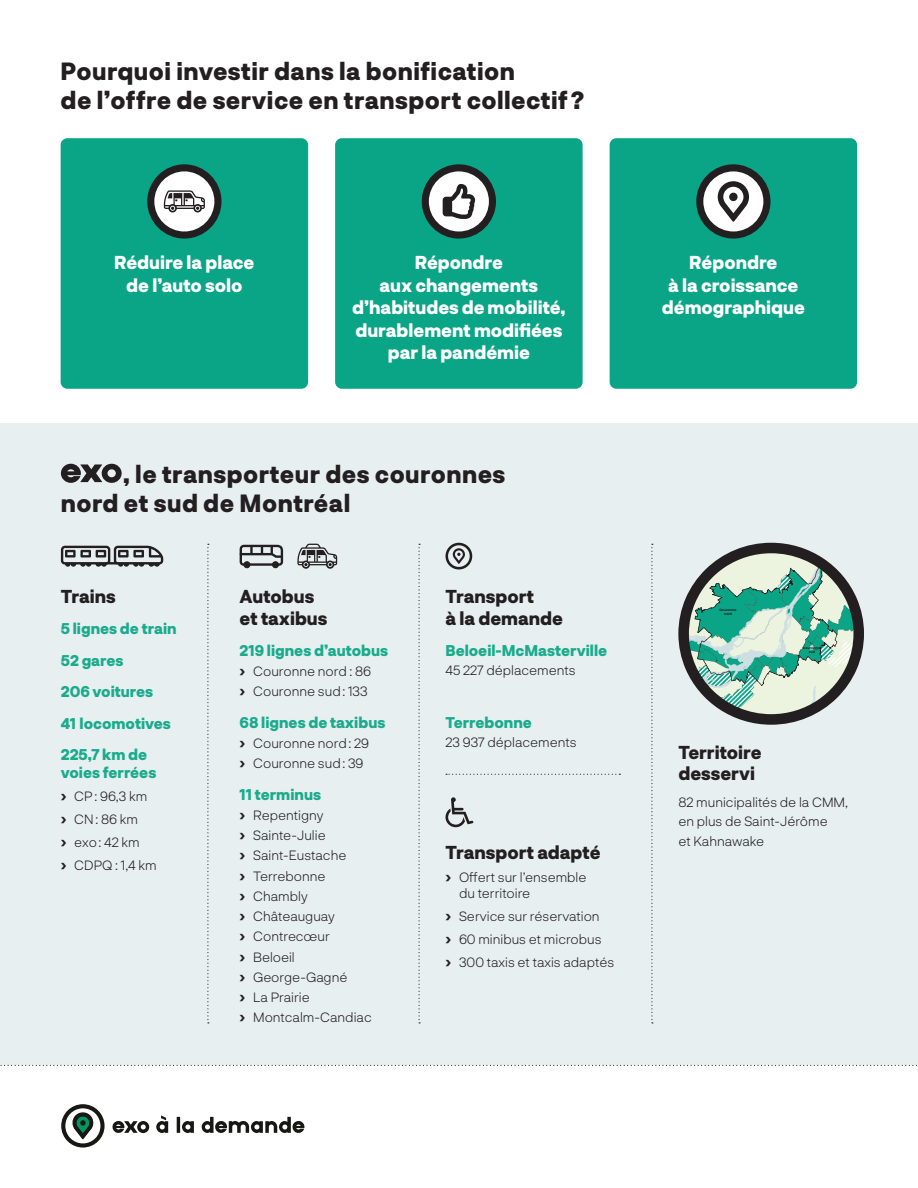
<style>
.page{position:relative;width:918px;height:1188px;background:#fff}
.page>*{position:absolute;margin:0;border:0;box-sizing:border-box;transform-origin:0 0}
.t1{font:800 24px/28.8px "Neurial Grotesk";letter-spacing:.02em;color:#231f20}
.t2{font:800 18px/22.5px "Neurial Grotesk";color:#fff;text-align:center}
.t3{font:800 18px/21.6px "Neurial Grotesk";color:#231f20}
.t4{font:800 15px/18px "Neurial Grotesk";color:#1bab8c}
.t5{font:300 13.5px/19.5px "Neurial Grotesk";color:#231f20}
.t6{font:800 3.75px/3.8px "EXO SANS EB V2";color:#231f20;text-align:center}
.s1{font-weight:800}
</style>
<div class="page">
<div style="left:0;top:423px;width:918px;height:642px;background:#e7eff1"></div>
<svg style="left:207px;top:544px;width:2px;height:479px"></svg>
<svg style="left:418px;top:544px;width:2px;height:479px"></svg>
<svg style="left:651px;top:544px;width:2px;height:479px"></svg>
<svg style="left:61px;top:546px;width:102px;height:21px"></svg>
<svg style="left:240px;top:545px;width:43px;height:23px"></svg>
<svg style="left:297px;top:544px;width:40px;height:25px"></svg>
<svg style="left:446px;top:543px;width:26px;height:27px"></svg>
<svg style="left:61px;top:464px;width:61px;height:19px"></svg>
<svg style="left:678px;top:543px;width:186px;height:182px"></svg>
<svg style="left:445px;top:797px;width:28px;height:31px"></svg>
<svg style="left:446px;top:774px;width:174px;height:1px"></svg>
<div style="left:61px;top:138px;width:247px;height:251px;background:#0aa586;border-radius:7px"></div>
<div style="left:335px;top:138px;width:248px;height:251px;background:#0aa586;border-radius:7px"></div>
<div style="left:610px;top:138px;width:247px;height:251px;background:#0aa586;border-radius:7px"></div>
<svg style="left:147px;top:164px;width:75px;height:75px"></svg>
<svg style="left:422px;top:164px;width:74px;height:75px"></svg>
<svg style="left:696px;top:164px;width:75px;height:75px"></svg>
<div style="left:729px;top:193px;width:9px;height:8px;background:#231f20;border-radius:50%"></div>
<svg style="left:61px;top:1104px;width:44px;height:44px"></svg>
<svg style="left:112px;top:1121px;width:37px;height:12px"></svg>
<svg style="left:156px;top:1116px;width:12px;height:17px"></svg>
<svg style="left:177px;top:1117px;width:17px;height:16px"></svg>
<svg style="left:201px;top:1117px;width:103px;height:16px"></svg>
<svg style="left:0;top:1065px;width:917px;height:1px"></svg>
<p class="t1" style="left:61px;top:55px;width:525px">Pourquoi investir dans la bonification<br>de l’offre de service en transport collectif?</p>
<p class="t2" style="left:114px;top:251px;width:142px">Réduire la place de l’auto solo</p>
<p class="t2" style="left:352px;top:251px;width:215px">Répondre<br>aux changements d’habitudes de mobilité, durablement modifiées par la pandémie</p>
<p class="t2" style="left:662px;top:251px;width:144px">Répondre<br>à la croissance démographique</p>
<p class="t1" style="left:61px;top:458px;width:446px;text-indent:62px">, le transporteur des couronnes nord et sud de Montréal</p>
<p class="t3" style="left:61px;top:585px;width:57px">Trains</p>
<p class="t4" style="left:61px;top:619px;width:117px">5 lignes de train</p>
<p class="t4" style="left:61px;top:650px;width:64px">52 gares</p>
<p class="t4" style="left:61px;top:682px;width:94px">206 voitures</p>
<p class="t4" style="left:61px;top:713px;width:112px">41 locomotives</p>
<p class="t4" style="left:61px;top:745px;width:97px">225,7 km de voies ferrées</p>
<p class="t5" style="left:61px;top:786px;width:88px"><span class="s1">›</span> CP: 96,3 km</p>
<p class="t5" style="left:61px;top:809px;width:79px"><span class="s1">›</span> CN: 86 km</p>
<p class="t5" style="left:61px;top:832px;width:80px"><span class="s1">›</span> exo: 42 km</p>
<p class="t5" style="left:61px;top:855px;width:97px"><span class="s1">›</span> CDPQ : 1,4 km</p>
<p class="t3" style="left:240px;top:585px;width:89px">Autobus et taxibus</p>
<p class="t4" style="left:240px;top:640px;width:150px">219 lignes d’autobus</p>
<p class="t5" style="left:240px;top:661px;width:133px"><span class="s1">›</span> Couronne nord : 86</p>
<p class="t5" style="left:240px;top:681px;width:130px"><span class="s1">›</span> Couronne sud: 133</p>
<p class="t4" style="left:240px;top:712px;width:147px">68 lignes de taxibus</p>
<p class="t5" style="left:240px;top:733px;width:131px"><span class="s1">›</span> Couronne nord: 29</p>
<p class="t5" style="left:240px;top:753px;width:125px"><span class="s1">›</span> Couronne sud: 39</p>
<p class="t4" style="left:240px;top:784px;width:83px">11 terminus</p>
<p class="t5" style="left:240px;top:805px;width:85px"><span class="s1">›</span> Repentigny</p>
<p class="t5" style="left:240px;top:825px;width:88px"><span class="s1">›</span> Sainte-Julie</p>
<p class="t5" style="left:240px;top:845px;width:108px"><span class="s1">›</span> Saint-Eustache</p>
<p class="t5" style="left:240px;top:865px;width:87px"><span class="s1">›</span> Terrebonne</p>
<p class="t5" style="left:240px;top:886px;width:70px"><span class="s1">›</span> Chambly</p>
<p class="t5" style="left:240px;top:906px;width:97px"><span class="s1">›</span> Châteauguay</p>
<p class="t5" style="left:240px;top:926px;width:92px"><span class="s1">›</span> Contrecœur</p>
<p class="t5" style="left:240px;top:946px;width:57px"><span class="s1">›</span> Beloeil</p>
<p class="t5" style="left:240px;top:967px;width:109px"><span class="s1">›</span> George-Gagné</p>
<p class="t5" style="left:240px;top:987px;width:72px"><span class="s1">›</span> La Prairie</p>
<p class="t5" style="left:240px;top:1007px;width:134px"><span class="s1">›</span> Montcalm-Candiac</p>
<p class="t3" style="left:446px;top:585px;width:119px">Transport<br>à la demande</p>
<p class="t4" style="left:446px;top:640px;width:163px">Beloeil-McMasterville</p>
<p class="t5" style="left:446px;top:660px;width:132px">45 227 déplacements</p>
<p class="t4" style="left:446px;top:712px;width:88px">Terrebonne</p>
<p class="t5" style="left:446px;top:732px;width:133px">23 937 déplacements</p>
<p class="t3" style="left:446px;top:840px;width:157px">Transport adapté</p>
<p class="t5" style="left:459px;top:868px;width:129px;line-height:16.2px;text-indent:-14px"><span class="s1">›</span> Offert sur l’ensemble du territoire</p>
<p class="t5" style="left:446px;top:906px;width:156px"><span class="s1">›</span> Service sur réservation</p>
<p class="t5" style="left:446px;top:929px;width:158px"><span class="s1">›</span> 60 minibus et microbus</p>
<p class="t5" style="left:446px;top:952px;width:170px"><span class="s1">›</span> 300 taxis et taxis adaptés</p>
<p class="t6" style="left:719px;top:608px;width:19px">Couronne nord</p>
<p class="t6" style="left:803px;top:646px;width:19px">Couronne sud</p>
<p class="t3" style="left:678px;top:740px;width:85px">Territoire desservi</p>
<p class="t5" style="left:678px;top:791px;width:171px">82 municipalités de la CMM, en plus de Saint-Jérôme<br>et Kahnawake</p>
</div>
